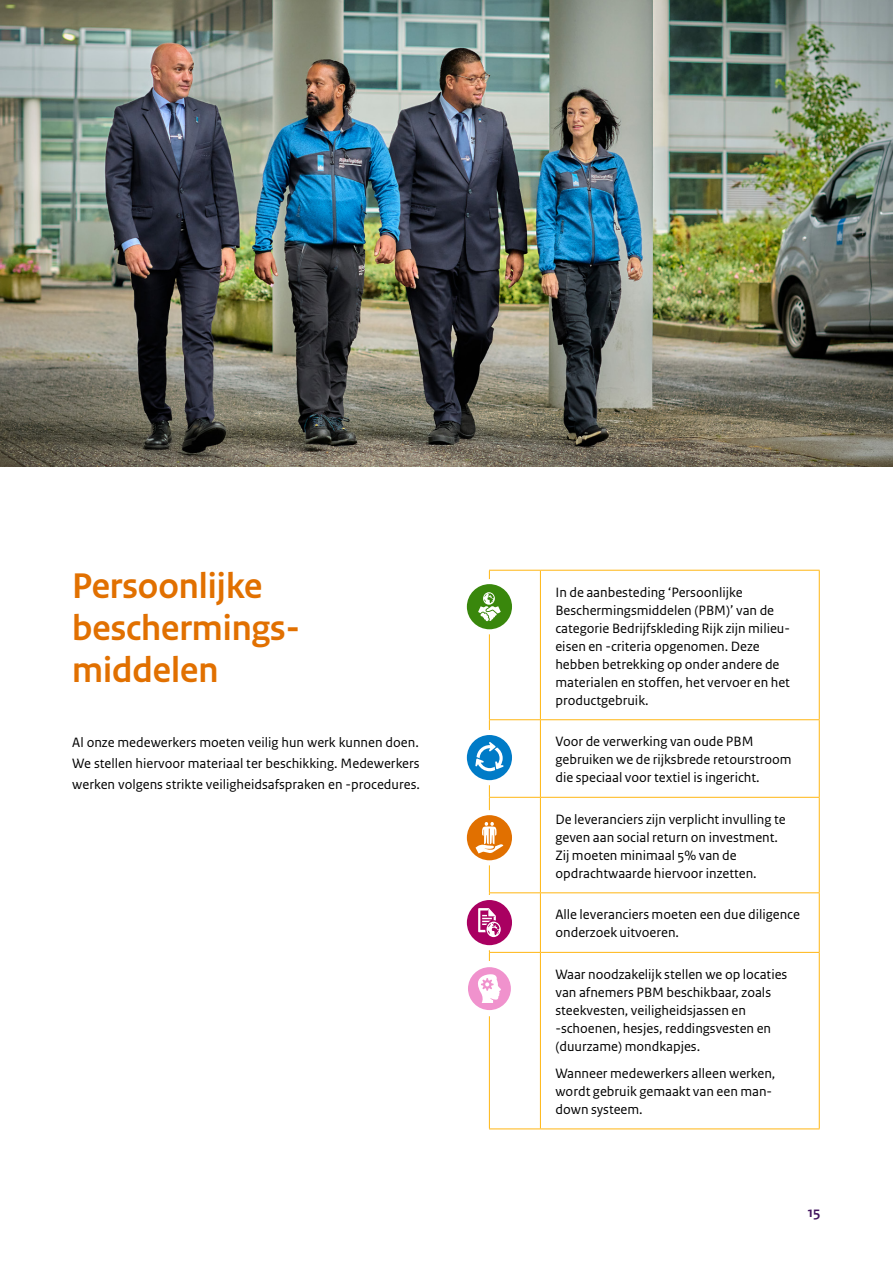
<style>
.page{position:relative;width:893px;height:1263px;background:#fff}
.page>*{position:absolute;margin:0;border:0;box-sizing:border-box;transform-origin:0 0}
.H3_Hoofdstuk_Tussenkop_123{font:700 37.5px/42px "Rijksoverheid Sans Heading";color:#e17000}
.t1{font:700 15px "Rijksoverheid Sans Heading";color:#42145f}
.P_Broodtekst_Sans{font:14.25px/18px "Rijksoverheid Sans Text";color:#000}
.Tekst_in_Tabel_9_5_12{font:14.25px/18px "Rijksoverheid Sans Text";color:#000}
</style>
<div class="page">
<img style="left:0;top:0;width:893px;height:467px">
<hr style="left:540px;top:719px;width:280px;height:1px;background:#ffb612">
<hr style="left:540px;top:797px;width:280px;height:1px;background:#ffb612">
<hr style="left:540px;top:892px;width:280px;height:1px;background:#ffb612">
<hr style="left:540px;top:952px;width:280px;height:1px;background:#ffb612">
<hr style="left:540px;top:1128px;width:280px;height:1px;background:#ffb612">
<hr style="left:540px;top:570px;width:280px;height:1px;background:#ffb612">
<hr style="left:540px;top:571px;width:1px;height:148px;background:#ffb612">
<hr style="left:819px;top:571px;width:1px;height:148px;background:#ffb612">
<hr style="left:540px;top:720px;width:1px;height:77px;background:#ffb612">
<hr style="left:819px;top:720px;width:1px;height:77px;background:#ffb612">
<hr style="left:540px;top:798px;width:1px;height:94px;background:#ffb612">
<hr style="left:819px;top:798px;width:1px;height:94px;background:#ffb612">
<hr style="left:540px;top:893px;width:1px;height:59px;background:#ffb612">
<hr style="left:819px;top:893px;width:1px;height:59px;background:#ffb612">
<hr style="left:540px;top:953px;width:1px;height:175px;background:#ffb612">
<hr style="left:819px;top:953px;width:1px;height:175px;background:#ffb612">
<svg style="left:464px;top:582px;width:51px;height:50px"></svg>
<div style="left:462px;top:579px;width:55px;height:55px;border:5px solid #fff;border-radius:50%"></div>
<svg style="left:464px;top:732px;width:51px;height:51px"></svg>
<div style="left:462px;top:730px;width:55px;height:55px;border:5px solid #fff;border-radius:50%"></div>
<svg style="left:464px;top:813px;width:51px;height:50px"></svg>
<div style="left:462px;top:810px;width:55px;height:55px;border:5px solid #fff;border-radius:50%"></div>
<svg style="left:464px;top:897px;width:51px;height:51px"></svg>
<div style="left:462px;top:895px;width:55px;height:55px;border:5px solid #fff;border-radius:50%"></div>
<svg style="left:465px;top:964px;width:49px;height:49px"></svg>
<svg style="left:475px;top:570px;width:65px;height:559px"></svg>
<div style="left:462px;top:961px;width:55px;height:55px;border:6px solid #fff;border-radius:50%"></div>
<h3 class="H3_Hoofdstuk_Tussenkop_123" style="left:72px;top:565px;width:229px">Persoonlijke beschermings&shy;middelen</h3>
<p class="P_Broodtekst_Sans" style="left:72px;top:732px;width:349px;line-height:21px;text-align:justify">Al onze medewerkers moeten veilig hun werk kunnen doen.<br>We stellen hiervoor materiaal ter beschikking. Medewerkers werken volgens strikte veiligheidsafspraken en -procedures.</p>
<p class="P_Broodtekst_Sans" style="left:555px;top:583px;width:236px">In de aanbesteding ‘Persoonlijke Beschermingsmiddelen (PBM)’ van de categorie Bedrijfskleding Rijk zijn milieu&shy;eisen en -criteria opgenomen. Deze hebben betrekking op onder andere de materialen en stoffen, het vervoer en het productgebruik.</p>
<p class="Tekst_in_Tabel_9_5_12" style="left:555px;top:733px;width:238px">Voor de verwerking van oude PBM gebruiken we de rijksbrede retourstroom die speciaal voor textiel is ingericht.</p>
<p class="P_Broodtekst_Sans" style="left:555px;top:810px;width:232px">De leveranciers zijn verplicht invulling te geven aan social return on investment.<br>Zij moeten minimaal 5% van de opdrachtwaarde hiervoor inzetten.</p>
<p class="P_Broodtekst_Sans" style="left:555px;top:906px;width:246px">Alle leveranciers moeten een due diligence onderzoek uitvoeren.</p>
<p class="P_Broodtekst_Sans" style="left:555px;top:965px;width:233px">Waar noodzakelijk stellen we op locaties van afnemers PBM beschikbaar, zoals steekvesten, veiligheidsjassen en -schoenen, hesjes, reddingsvesten en (duurzame) mondkapjes.</p>
<p class="P_Broodtekst_Sans" style="left:555px;top:1064px;width:222px">Wanneer medewerkers alleen werken, wordt gebruik gemaakt van een man&shy;down systeem.</p>
<p class="t1" style="left:808px;top:1204px;width:14px">15</p>
</div>
